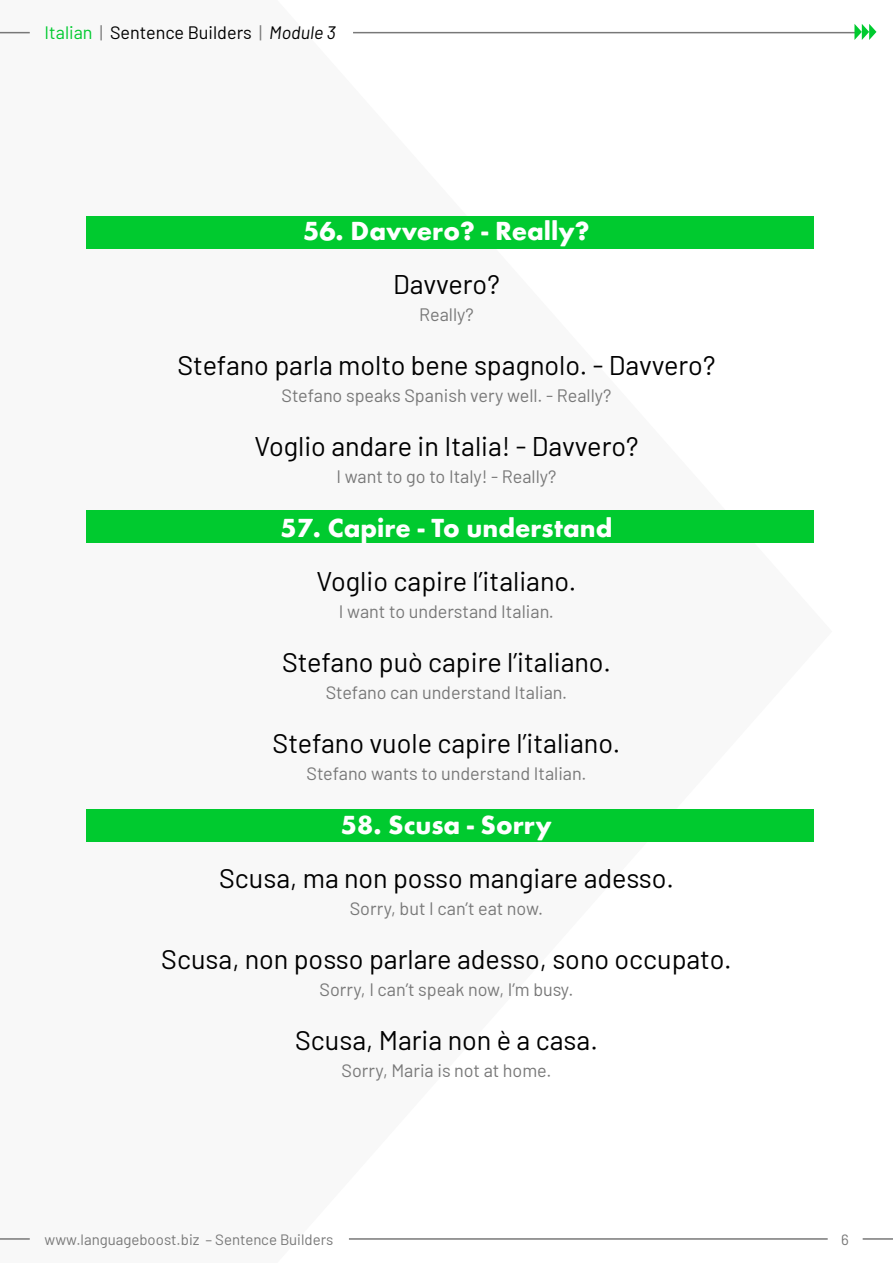
<style>
.page{position:relative;width:893px;height:1263px;background:#fff}
.page>*{position:absolute;margin:0;border:0;box-sizing:border-box;transform-origin:0 0}
.t1{font:27px "Barlow";color:#000}
.t2{font:700 27px "Futura Round";color:#fff}
.t3{font:18px "Barlow";color:#787878}
.t4{font:18px "Barlow";color:#000}
.t5{font:15px "Barlow";color:#787878}
.s1{color:#00ca2f}
.s2{color:#787878}
.s3{font-style:italic}
</style>
<div class="page">
<hr style="left:0;top:32px;width:30px;height:1px;background:#787878">
<hr style="left:0;top:1238px;width:30px;height:2px;background:#787878">
<hr style="left:353px;top:32px;width:502px;height:1px;background:#787878">
<hr style="left:863px;top:1238px;width:30px;height:2px;background:#787878">
<hr style="left:349px;top:1238px;width:479px;height:2px;background:#787878">
<svg style="left:854px;top:24px;width:22px;height:16px"></svg>
<div style="left:86px;top:216px;width:728px;height:32px;background:#00ca2f"></div>
<div style="left:86px;top:510px;width:728px;height:33px;background:#00ca2f"></div>
<div style="left:86px;top:809px;width:728px;height:33px;background:#00ca2f"></div>
<p class="t4" style="left:45px;top:20px;width:293px"><span class="s1">Italian</span> <span class="s2">|</span> Sentence Builders <span class="s2">|</span> <span class="s3">Module 3</span></p>
<p class="t2" style="left:303px;top:210px;width:288px">56. Davvero? - Really?</p>
<p class="t1" style="left:393px;top:265px;width:108px">Davvero?</p>
<p class="t3" style="left:419px;top:301px;width:56px">Really?</p>
<p class="t1" style="left:178px;top:346px;width:539px">Stefano parla molto bene spagnolo. - Davvero?</p>
<p class="t3" style="left:281px;top:382px;width:331px">Stefano speaks Spanish very well. - Really?</p>
<p class="t1" style="left:254px;top:427px;width:386px">Voglio andare in Italia! - Davvero?</p>
<p class="t3" style="left:336px;top:463px;width:221px">I want to go to Italy! - Really?</p>
<p class="t2" style="left:280px;top:507px;width:333px">57. Capire - To understand</p>
<p class="t1" style="left:317px;top:562px;width:261px">Voglio capire l’italiano.</p>
<p class="t3" style="left:339px;top:598px;width:216px">I want to understand Italian.</p>
<p class="t1" style="left:282px;top:643px;width:330px">Stefano può capire l’italiano.</p>
<p class="t3" style="left:326px;top:679px;width:243px">Stefano can understand Italian.</p>
<p class="t1" style="left:273px;top:724px;width:349px">Stefano vuole capire l’italiano.</p>
<p class="t3" style="left:306px;top:760px;width:281px">Stefano wants to understand Italian.</p>
<p class="t2" style="left:341px;top:804px;width:212px">58. Scusa - Sorry</p>
<p class="t1" style="left:219px;top:859px;width:456px">Scusa, ma non posso mangiare adesso.</p>
<p class="t3" style="left:350px;top:895px;width:195px">Sorry, but I can’t eat now.</p>
<p class="t1" style="left:161px;top:940px;width:572px">Scusa, non posso parlare adesso, sono occupato.</p>
<p class="t3" style="left:320px;top:976px;width:255px">Sorry, I can’t speak now, I’m busy.</p>
<p class="t1" style="left:295px;top:1021px;width:304px">Scusa, Maria non è a casa.</p>
<p class="t3" style="left:342px;top:1057px;width:211px">Sorry, Maria is not at home.</p>
<p class="t5" style="left:45px;top:1229px;width:290px">www.languageboost.biz – Sentence Builders</p>
<p class="t5" style="left:841px;top:1229px;width:9px">6</p>
</div>
